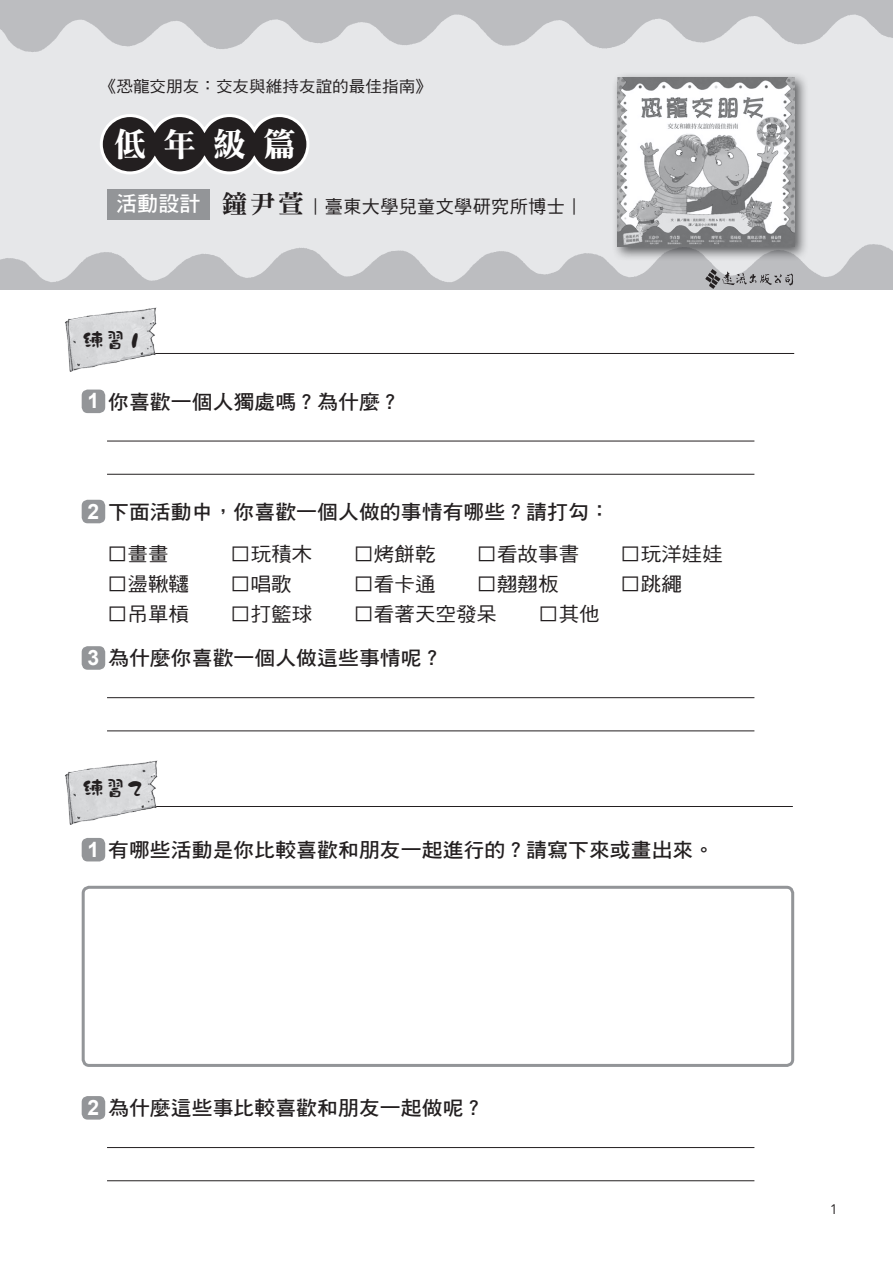
<style>
.page{position:relative;width:893px;height:1263px;background:#fff}
.page>*{position:absolute;margin:0;border:0;box-sizing:border-box;transform-origin:0 0}
.t1{font:33.15px "DF Li Song Std W7";color:#fff}
.t2{font:22.65px "DF Mo Std W9";color:#231f20}
.t3{font:20.1px "DF Hei Std W7";color:#231f20;scale:1.04 1}
.t4{font:19.65px "DF Hei Std W5";color:#231f20;scale:1.04 1}
.t5{font:18.15px "DF Hei Std W5";letter-spacing:.02em;color:#231f20}
.t6{font:15.9px "DF Hei Std W5";color:#231f20;scale:1.04 1}
.t7{font:13.8px "Avenir Next";color:#231f20}
.s1{font-family:"DF Hei Std W7";font-size:21.15px;color:#fff}
.s2{font-family:"DF Ming Std W9";font-size:25.65px}
.s3{font-family:"Arial";font-weight:700;font-size:21.15px;color:#fff}
</style>
<div class="page">
<div style="left:0;top:0;width:893px;height:289px;background:#e6e7e9"></div>
<img style="left:0;top:0;width:893px;height:52px">
<img style="left:0;top:244px;width:893px;height:45px">
<hr style="left:82px;top:353px;width:712px;height:1px;background:#231f20">
<img style="left:65px;top:307px;width:92px;height:65px">
<hr style="left:80px;top:806px;width:713px;height:1px;background:#231f20">
<img style="left:65px;top:760px;width:93px;height:65px">
<svg style="left:100px;top:114px;width:209px;height:60px"></svg>
<div style="left:107px;top:190px;width:103px;height:30px;background:#939598"></div>
<div style="left:612px;top:72px;width:197px;height:189px;background:#231f20;opacity:.7"></div>
<img style="left:618px;top:78px;width:176px;height:169px">
<hr style="left:107px;top:441px;width:647px;height:1px;background:#231f20">
<hr style="left:107px;top:474px;width:647px;height:1px;background:#231f20">
<hr style="left:107px;top:697px;width:647px;height:1px;background:#231f20">
<hr style="left:107px;top:730px;width:647px;height:1px;background:#231f20">
<hr style="left:107px;top:1147px;width:647px;height:1px;background:#231f20">
<hr style="left:107px;top:1180px;width:647px;height:1px;background:#231f20">
<div style="left:82px;top:390px;width:23px;height:23px;background:#939598;border-radius:6px"></div>
<div style="left:82px;top:500px;width:23px;height:23px;background:#939598;border-radius:6px"></div>
<div style="left:82px;top:646px;width:23px;height:24px;background:#939598;border-radius:6px"></div>
<div style="left:82px;top:838px;width:23px;height:23px;background:#939598;border-radius:6px"></div>
<div style="left:82px;top:1096px;width:23px;height:23px;background:#939598;border-radius:6px"></div>
<div style="left:82px;top:886px;width:712px;height:181px;border:3px solid #939598;border-radius:6px"></div>
<img style="left:703px;top:266px;width:92px;height:24px">
<p class="t6" style="left:100px;top:78px;width:321px">《恐龍交朋友：交友與維持友誼的最佳指南》</p>
<h1 class="t1" style="left:113px;top:126px;width:184px">低年級篇</h1>
<p class="t5" style="left:116px;top:196px;width:469px"><span class="s1">活動設計</span> <span class="s2">鐘尹萱</span>︱臺東大學兒童文學研究所博士︱</p>
<p class="t2" style="left:82px;top:327px;width:63px">練習1</p>
<p class="t3" style="left:88px;top:390px;width:303px"><span class="s3">1</span> 你喜歡一個人獨處嗎？為什麼？</p>
<p class="t3" style="left:88px;top:501px;width:504px"><span class="s3">2</span> 下面活動中，你喜歡一個人做的事情有哪些？請打勾：</p>
<p class="t4" style="left:107px;top:543px;width:61px">□畫畫</p>
<p class="t4" style="left:230px;top:543px;width:80px">□玩積木</p>
<p class="t4" style="left:353px;top:543px;width:80px">□烤餅乾</p>
<p class="t4" style="left:477px;top:543px;width:100px">□看故事書</p>
<p class="t4" style="left:620px;top:543px;width:100px">□玩洋娃娃</p>
<p class="t4" style="left:107px;top:573px;width:80px">□盪鞦韆</p>
<p class="t4" style="left:230px;top:573px;width:61px">□唱歌</p>
<p class="t4" style="left:353px;top:573px;width:80px">□看卡通</p>
<p class="t4" style="left:477px;top:573px;width:100px">□翹翹板　</p>
<p class="t4" style="left:620px;top:573px;width:61px">□跳繩</p>
<p class="t4" style="left:107px;top:604px;width:80px">□吊單槓</p>
<p class="t4" style="left:230px;top:604px;width:80px">□打籃球</p>
<p class="t4" style="left:353px;top:604px;width:140px">□看著天空發呆</p>
<p class="t4" style="left:538px;top:604px;width:61px">□其他</p>
<p class="t3" style="left:88px;top:647px;width:343px"><span class="s3">3</span> 為什麼你喜歡一個人做這些事情呢？</p>
<p class="t2" style="left:82px;top:775px;width:63px">練習2</p>
<p class="t3" style="left:88px;top:839px;width:604px"><span class="s3">1</span> 有哪些活動是你比較喜歡和朋友一起進行的？請寫下來或畫出來。</p>
<p class="t3" style="left:88px;top:1097px;width:383px"><span class="s3">2</span> 為什麼這些事比較喜歡和朋友一起做呢？</p>
<p class="t7" style="left:830px;top:1201px;width:10px">1</p>
</div>
